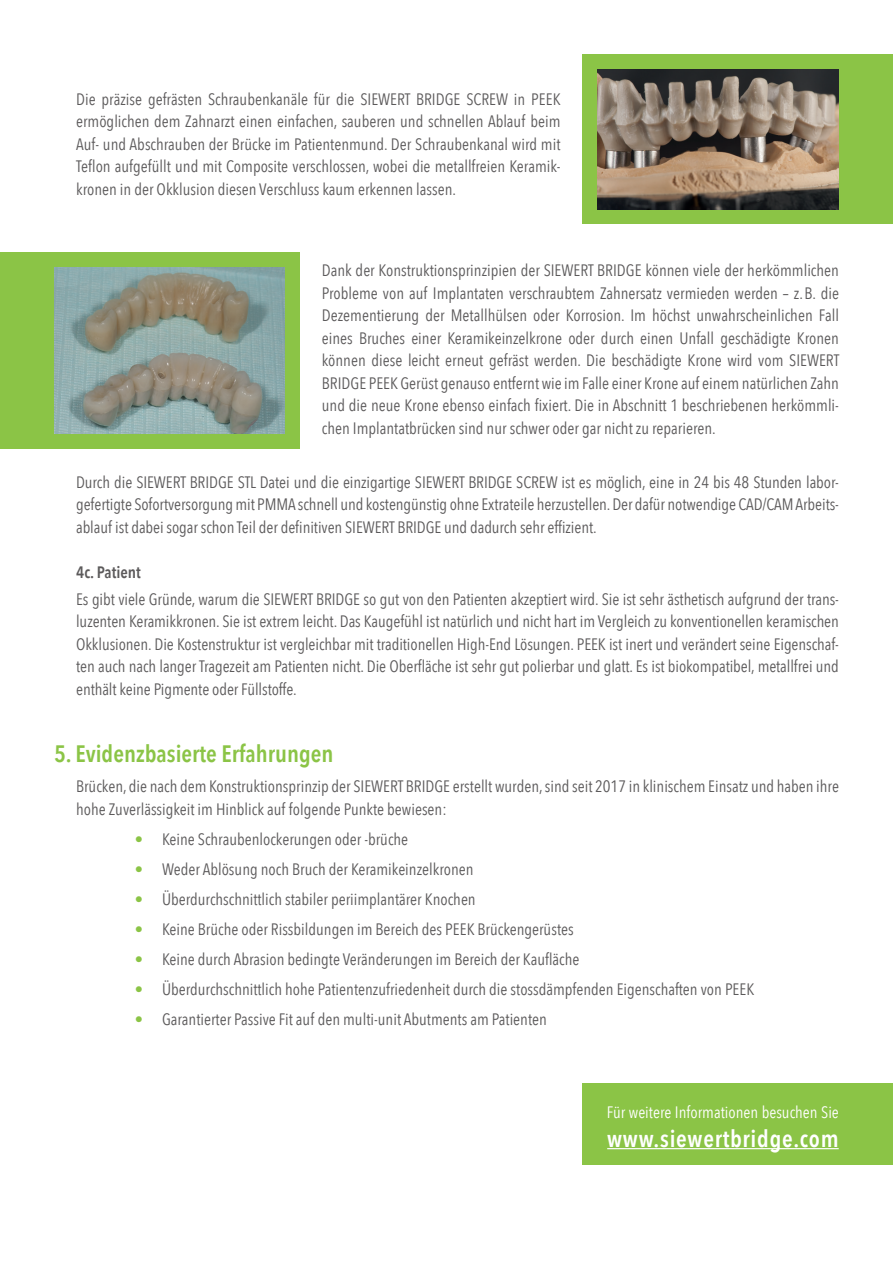
<style>
.page{position:relative;width:893px;height:1263px;background:#fff}
.page>*{position:absolute;margin:0;border:0;box-sizing:border-box;transform-origin:0 0}
.t1{font:600 23.7px "Avenir Next Condensed";color:#8bc446}
.t2{font:600 23.7px "Avenir Next Condensed";letter-spacing:.03em;color:#fff}
.t3{font:16.5px/22.5px "Avenir Next Condensed";color:#5c5a5b;text-align:justify}
.t4{font:16.5px "Avenir Next Condensed";color:#fff}
.t5{font:600 16.5px "Avenir Next Condensed";color:#5c5a5b}
.s1{color:#8bc446}
</style>
<div class="page">
<div style="left:0;top:252px;width:300px;height:196px;background:#8bc446"></div>
<img style="left:54px;top:267px;width:231px;height:167px">
<div style="left:583px;top:54px;width:310px;height:170px;background:#8bc446"></div>
<div style="left:583px;top:1083px;width:310px;height:82px;background:#8bc446"></div>
<img style="left:597px;top:69px;width:242px;height:140px">
<hr style="left:607px;top:1148px;width:232px;height:1px;background:#fff">
<p class="t3" style="left:76px;top:87px;width:486px">Die präzise gefrästen Schraubenkanäle für die SIEWERT BRIDGE SCREW in PEEK ermöglichen dem Zahnarzt einen einfachen, sauberen und schnellen Ablauf beim Auf- und Abschrauben der Brücke im Patientenmund. Der Schraubenkanal wird mit Teflon aufgefüllt und mit Composite verschlossen, wobei die metallfreien Keramik&shy;kronen in der Okklusion diesen Verschluss kaum erkennen lassen.</p>
<p class="t3" style="left:322px;top:258px;width:519px">Dank der Konstruktionsprinzipien der SIEWERT BRIDGE können viele der herkömmlichen Probleme von auf Implantaten verschraubtem Zahnersatz vermieden werden – z.B. die Dezementierung der Metallhülsen oder Korrosion. Im höchst unwahrscheinlichen Fall eines Bruches einer Keramikeinzelkrone oder durch einen Unfall geschädigte Kronen können diese leicht erneut gefräst werden. Die beschädigte Krone wird vom SIEWERT BRIDGE PEEK Gerüst genauso entfernt wie im Falle einer Krone auf einem natürlichen Zahn und die neue Krone ebenso einfach fixiert. Die in Abschnitt 1 beschriebenen herkömmli&shy;chen Implantatbrücken sind nur schwer oder gar nicht zu reparieren.</p>
<p class="t3" style="left:76px;top:470px;width:764px">Durch die SIEWERT BRIDGE STL Datei und die einzigartige SIEWERT BRIDGE SCREW ist es möglich, eine in 24 bis 48 Stunden labor&shy;gefertigte Sofortversorgung mit PMMA schnell und kostengünstig ohne Extrateile herzustellen. Der dafür notwendige CAD/CAM Arbeits&shy;ablauf ist dabei sogar schon Teil der definitiven SIEWERT BRIDGE und dadurch sehr effizient.</p>
<p class="t5" style="left:76px;top:557px;width:66px">4c. Patient</p>
<p class="t3" style="left:76px;top:587px;width:764px">Es gibt viele Gründe, warum die SIEWERT BRIDGE so gut von den Patienten akzeptiert wird. Sie ist sehr ästhetisch aufgrund der trans&shy;luzenten Keramikkronen. Sie ist extrem leicht. Das Kaugefühl ist natürlich und nicht hart im Vergleich zu konventionellen keramischen Okklusionen. Die Kostenstruktur ist vergleichbar mit traditionellen High-End Lösungen. PEEK ist inert und verändert seine Eigenschaf&shy;ten auch nach langer Tragezeit am Patienten nicht. Die Oberfläche ist sehr gut polierbar und glatt. Es ist biokompatibel, metallfrei und enthält keine Pigmente oder Füllstoffe.</p>
<h1 class="t1" style="left:54px;top:733px;width:281px">5. Evidenzbasierte Erfahrungen</h1>
<p class="t3" style="left:76px;top:774px;width:764px">Brücken, die nach dem Konstruktionsprinzip der SIEWERT BRIDGE erstellt wurden, sind seit 2017 in klinischem Einsatz und haben ihre hohe Zuverlässigkeit im Hinblick auf folgende Punkte bewiesen:</p>
<p class="t3" style="left:135px;top:827px;width:275px"><span class="s1">•</span> Keine Schraubenlockerungen oder -brüche</p>
<p class="t3" style="left:135px;top:857px;width:340px"><span class="s1">•</span> Weder Ablösung noch Bruch der Keramikeinzelkronen</p>
<p class="t3" style="left:135px;top:887px;width:342px"><span class="s1">•</span> Überdurchschnittlich stabiler periimplantärer Knochen</p>
<p class="t3" style="left:135px;top:917px;width:440px"><span class="s1">•</span> Keine Brüche oder Rissbildungen im Bereich des PEEK Brückengerüstes</p>
<p class="t3" style="left:135px;top:947px;width:446px"><span class="s1">•</span> Keine durch Abrasion bedingte Veränderungen im Bereich der Kaufläche</p>
<p class="t3" style="left:135px;top:977px;width:621px"><span class="s1">•</span> Überdurchschnittlich hohe Patientenzufriedenheit durch die stossdämpfenden Eigenschaften von PEEK</p>
<p class="t3" style="left:135px;top:1007px;width:414px"><span class="s1">•</span> Garantierter Passive Fit auf den multi-unit Abutments am Patienten</p>
<p class="t4" style="left:607px;top:1098px;width:234px">Für weitere Informationen besuchen Sie</p>
<h1 class="t2" style="left:607px;top:1118px;width:233px">www.siewertbridge.com</h1>
</div>
